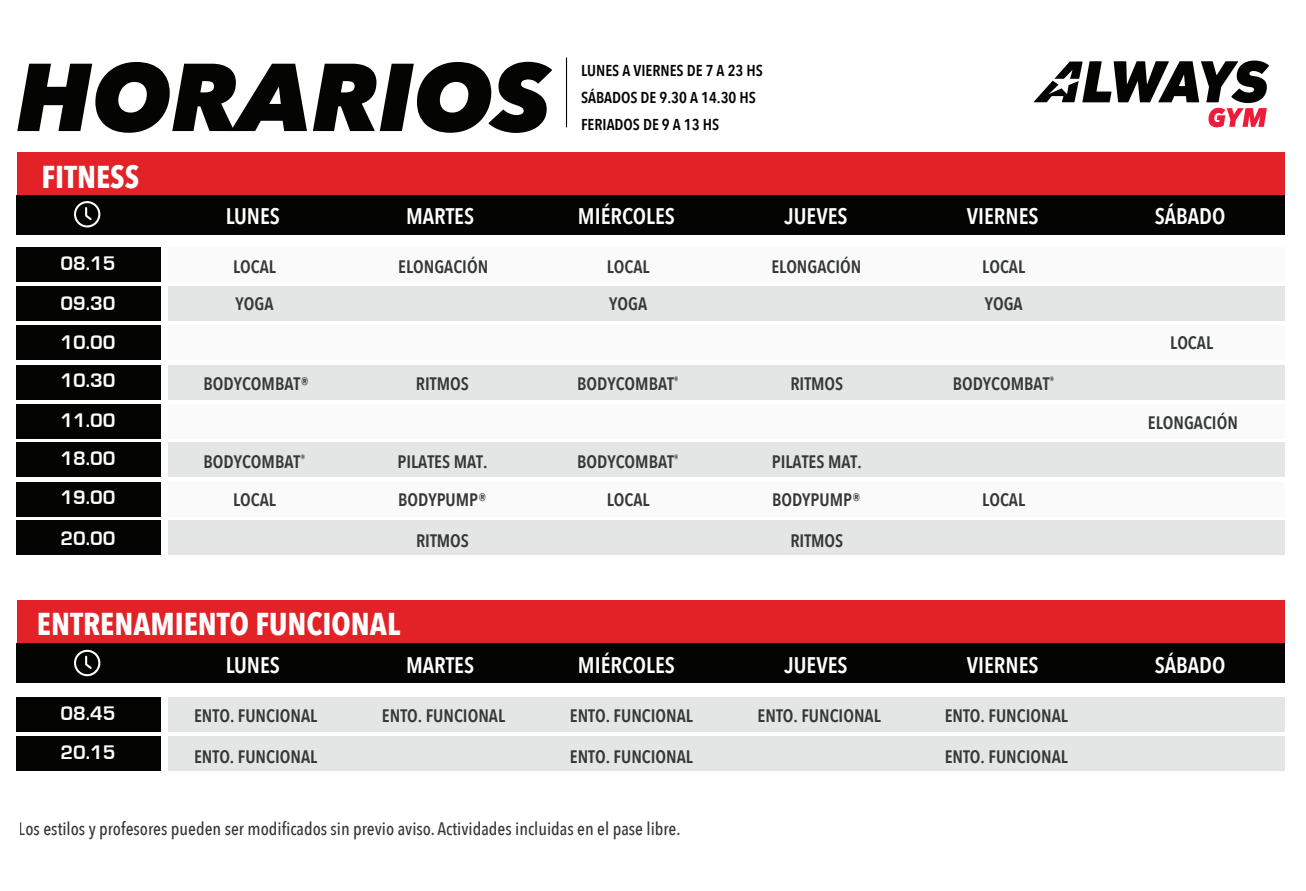
<style>
.page{position:relative;width:1306px;height:891px;background:#fff}
.page>*{position:absolute;margin:0;border:0;box-sizing:border-box;transform-origin:0 0}
.t1{font:italic 800 94.95px "Avenir Next";color:#040503}
.t2{font:700 31.5px "Avenir Next Condensed";color:#fff}
.t3{font:600 22.5px "Avenir Next Condensed";color:#fff}
.t4{font:700 20.25px/38.9px "Eurostile";color:#fff}
.t5{font:600 18px "Avenir Next Condensed";color:#343837}
.t6{font:500 18px "Avenir Next Condensed";color:#050504}
.t7{font:600 15.75px/27px "Avenir Next Condensed";color:#040503}
</style>
<div class="page">
<svg style="left:1033px;top:60px;width:236px;height:67px"></svg>
<div style="left:17px;top:600px;width:1267px;height:43px;background:#e32228"></div>
<div style="left:17px;top:152px;width:1267px;height:43px;background:#e32228"></div>
<div style="left:17px;top:247px;width:144px;height:35px;background:#040503"></div>
<div style="left:17px;top:286px;width:144px;height:35px;background:#040503"></div>
<div style="left:17px;top:364px;width:144px;height:35px;background:#040503"></div>
<div style="left:17px;top:404px;width:144px;height:34px;background:#040503"></div>
<div style="left:168px;top:286px;width:1116px;height:35px;background:#e4e5e5"></div>
<div style="left:17px;top:325px;width:144px;height:35px;background:#040503"></div>
<div style="left:168px;top:325px;width:1116px;height:35px;background:#fafafa"></div>
<div style="left:168px;top:404px;width:1116px;height:34px;background:#fafafa"></div>
<div style="left:168px;top:247px;width:1116px;height:35px;background:#fafafa"></div>
<div style="left:168px;top:364px;width:1116px;height:35px;background:#e4e5e5"></div>
<div style="left:17px;top:442px;width:144px;height:34px;background:#040503"></div>
<div style="left:17px;top:482px;width:144px;height:34px;background:#040503"></div>
<div style="left:17px;top:520px;width:144px;height:35px;background:#040503"></div>
<div style="left:168px;top:442px;width:1116px;height:34px;background:#e4e5e5"></div>
<div style="left:168px;top:520px;width:1116px;height:35px;background:#e4e5e5"></div>
<div style="left:168px;top:482px;width:1116px;height:34px;background:#fafafa"></div>
<div style="left:17px;top:697px;width:144px;height:34px;background:#040503"></div>
<div style="left:168px;top:697px;width:1116px;height:34px;background:#e4e5e5"></div>
<div style="left:17px;top:735px;width:144px;height:35px;background:#040503"></div>
<div style="left:168px;top:735px;width:1116px;height:35px;background:#e4e5e5"></div>
<hr style="left:566px;top:57px;width:1px;height:70px;background:#040503">
<div style="left:17px;top:195px;width:1268px;height:39px;background:#040503"></div>
<svg style="left:74px;top:201px;width:26px;height:26px"></svg>
<div style="left:17px;top:643px;width:1268px;height:39px;background:#040503"></div>
<svg style="left:74px;top:649px;width:26px;height:27px"></svg>
<h1 class="t1" style="left:17px;top:39px;width:535px">HORARIOS</h1>
<h2 class="t2" style="left:41px;top:157px;width:99px">FITNESS</h2>
<p class="t7" style="left:581px;top:57px;width:183px">LUNES A VIERNES DE 7 A 23 HS<br>SÁBADOS DE 9.30 A 14.30 HS</p>
<p class="t7" style="left:581px;top:111px;width:140px">FERIADOS DE 9 A 13 HS</p>
<p class="t4" style="left:60px;top:244px;width:57px;text-align:justify">08.15<br>09.30<br>10.00<br>10.30</p>
<p class="t4" style="left:60px;top:401px;width:57px">11.00</p>
<p class="t4" style="left:60px;top:440px;width:57px;line-height:38.2px">18.00<br>19.00</p>
<p class="t4" style="left:60px;top:518px;width:57px">20.00</p>
<p class="t3" style="left:226px;top:197px;width:56px">LUNES</p>
<p class="t3" style="left:406px;top:197px;width:70px">MARTES</p>
<p class="t3" style="left:578px;top:197px;width:99px">MIÉRCOLES</p>
<p class="t3" style="left:784px;top:197px;width:65px">JUEVES</p>
<p class="t3" style="left:966px;top:197px;width:73px">VIERNES</p>
<p class="t3" style="left:1154px;top:197px;width:72px">SÁBADO</p>
<p class="t5" style="left:233px;top:250px;width:44px">LOCAL</p>
<p class="t5" style="left:398px;top:250px;width:91px">ELONGACIÓN</p>
<p class="t5" style="left:607px;top:250px;width:44px">LOCAL</p>
<p class="t5" style="left:771px;top:250px;width:91px">ELONGACIÓN</p>
<p class="t5" style="left:982px;top:250px;width:44px">LOCAL</p>
<p class="t5" style="left:236px;top:288px;width:39px">YOGA</p>
<p class="t5" style="left:609px;top:288px;width:39px">YOGA</p>
<p class="t5" style="left:985px;top:288px;width:39px">YOGA</p>
<p class="t5" style="left:203px;top:367px;width:107px">BODYCOMBAT®</p>
<p class="t5" style="left:416px;top:367px;width:54px">RITMOS</p>
<p class="t5" style="left:577px;top:367px;width:103px">BODYCOMBAT<sup>®</sup></p>
<p class="t5" style="left:952px;top:367px;width:103px">BODYCOMBAT<sup>®</sup></p>
<p class="t5" style="left:790px;top:367px;width:54px">RITMOS</p>
<p class="t5" style="left:203px;top:445px;width:103px">BODYCOMBAT<sup>®</sup></p>
<p class="t5" style="left:577px;top:445px;width:103px">BODYCOMBAT<sup>®</sup></p>
<p class="t5" style="left:397px;top:445px;width:91px">PILATES MAT.</p>
<p class="t5" style="left:772px;top:445px;width:91px">PILATES MAT.</p>
<p class="t5" style="left:233px;top:484px;width:44px">LOCAL</p>
<p class="t5" style="left:398px;top:484px;width:90px">BODYPUMP®</p>
<p class="t5" style="left:607px;top:484px;width:44px">LOCAL</p>
<p class="t5" style="left:772px;top:484px;width:90px">BODYPUMP®</p>
<p class="t5" style="left:982px;top:484px;width:44px">LOCAL</p>
<p class="t5" style="left:416px;top:524px;width:54px">RITMOS</p>
<p class="t5" style="left:790px;top:524px;width:54px">RITMOS</p>
<p class="t5" style="left:1170px;top:327px;width:44px">LOCAL</p>
<p class="t5" style="left:1148px;top:407px;width:91px">ELONGACIÓN</p>
<h2 class="t2" style="left:37px;top:604px;width:365px">ENTRENAMIENTO FUNCIONAL</h2>
<p class="t4" style="left:60px;top:693px;width:57px">08.45<br>20.15</p>
<p class="t3" style="left:226px;top:645px;width:56px">LUNES</p>
<p class="t3" style="left:406px;top:645px;width:70px">MARTES</p>
<p class="t3" style="left:578px;top:645px;width:99px">MIÉRCOLES</p>
<p class="t3" style="left:784px;top:645px;width:65px">JUEVES</p>
<p class="t3" style="left:966px;top:645px;width:73px">VIERNES</p>
<p class="t3" style="left:1154px;top:645px;width:72px">SÁBADO</p>
<p class="t5" style="left:194px;top:699px;width:125px">ENTO. FUNCIONAL</p>
<p class="t5" style="left:382px;top:699px;width:125px">ENTO. FUNCIONAL</p>
<p class="t5" style="left:570px;top:699px;width:125px">ENTO. FUNCIONAL</p>
<p class="t5" style="left:757px;top:699px;width:125px">ENTO. FUNCIONAL</p>
<p class="t5" style="left:944px;top:699px;width:125px">ENTO. FUNCIONAL</p>
<p class="t5" style="left:194px;top:741px;width:125px">ENTO. FUNCIONAL</p>
<p class="t5" style="left:570px;top:741px;width:125px">ENTO. FUNCIONAL</p>
<p class="t5" style="left:944px;top:741px;width:125px">ENTO. FUNCIONAL</p>
<p class="t6" style="left:19px;top:817px;width:663px">Los estilos y profesores pueden ser modificados sin previo aviso. Actividades incluidas en el pase libre.</p>
</div>
